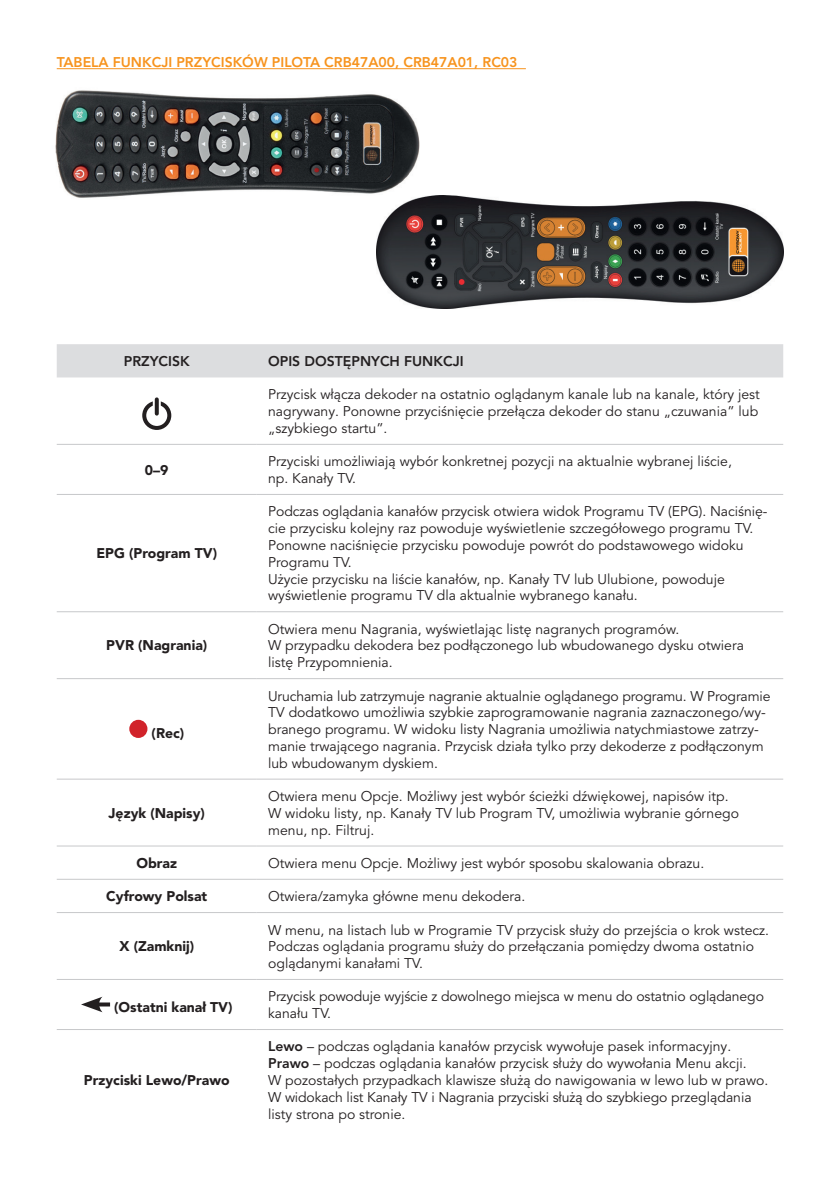
<style>
.page{position:relative;width:840px;height:1191px;background:#fff}
.page>*{position:absolute;margin:0;border:0;box-sizing:border-box;transform-origin:0 0}
.t1{font:14px/16.8px "Avenir LT Pro";color:#231f20}
.t2{font:900 14px "Avenir LT Pro";color:#231f20}
.t3{font:800 14px "Avenir LT Pro";color:#f7931d}
.t4{font:800 14px "Avenir LT Pro";color:#231f20}
.s1{font-weight:800}
</style>
<div class="page">
<hr style="left:57px;top:68px;width:468px;height:1px;background:#f7931d">
<div style="left:57px;top:344px;width:725px;height:33px;background:#dcdddf"></div>
<hr style="left:57px;top:444px;width:200px;height:1px;background:#c7c8ca">
<hr style="left:257px;top:444px;width:525px;height:1px;background:#c7c8ca">
<hr style="left:57px;top:494px;width:200px;height:1px;background:#c7c8ca">
<hr style="left:257px;top:494px;width:525px;height:1px;background:#c7c8ca">
<hr style="left:57px;top:611px;width:200px;height:1px;background:#c7c8ca">
<hr style="left:257px;top:611px;width:525px;height:1px;background:#c7c8ca">
<hr style="left:57px;top:678px;width:200px;height:1px;background:#c7c8ca">
<hr style="left:257px;top:678px;width:525px;height:1px;background:#c7c8ca">
<hr style="left:57px;top:779px;width:200px;height:1px;background:#c7c8ca">
<hr style="left:257px;top:779px;width:525px;height:1px;background:#c7c8ca">
<hr style="left:57px;top:845px;width:200px;height:1px;background:#c7c8ca">
<hr style="left:257px;top:845px;width:525px;height:1px;background:#c7c8ca">
<hr style="left:57px;top:879px;width:200px;height:1px;background:#c7c8ca">
<hr style="left:257px;top:879px;width:525px;height:1px;background:#c7c8ca">
<hr style="left:57px;top:912px;width:200px;height:1px;background:#c7c8ca">
<hr style="left:257px;top:912px;width:525px;height:1px;background:#c7c8ca">
<hr style="left:57px;top:979px;width:200px;height:1px;background:#c7c8ca">
<hr style="left:257px;top:979px;width:525px;height:1px;background:#c7c8ca">
<hr style="left:57px;top:1029px;width:200px;height:1px;background:#c7c8ca">
<hr style="left:257px;top:1029px;width:525px;height:1px;background:#c7c8ca">
<svg style="left:144px;top:403px;width:25px;height:25px"></svg>
<div style="left:142px;top:401px;width:29px;height:29px;border:4px solid #231f20;border-radius:50%"></div>
<svg style="left:153px;top:397px;width:8px;height:15px"></svg>
<svg style="left:155px;top:399px;width:4px;height:14px"></svg>
<div style="left:129px;top:720px;width:18px;height:18px;background:#d1232a;border-radius:50%"></div>
<svg style="left:102px;top:1002px;width:8px;height:4px"></svg>
<svg style="left:81px;top:997px;width:21px;height:15px"></svg>
<img style="left:55px;top:90px;width:365px;height:108px">
<img style="left:376px;top:195px;width:406px;height:113px">
<p class="t3" style="left:57px;top:54px;width:462px">TABELA FUNKCJI PRZYCISKÓW PILOTA CRB47A00, CRB47A01, RC03</p>
<p class="t4" style="left:124px;top:353px;width:67px">PRZYCISK</p>
<p class="t4" style="left:268px;top:353px;width:197px">OPIS DOSTĘPNYCH FUNKCJI</p>
<p class="t1" style="left:268px;top:386px;width:493px;text-align:justify">Przycisk włącza dekoder na ostatnio oglądanym kanale lub na kanale, który jest nagrywany. Ponowne przyciśnięcie przełącza dekoder do stanu „czuwania” lub „szybkiego startu”.</p>
<p class="t2" style="left:145px;top:461px;width:25px">0–9</p>
<p class="t1" style="left:268px;top:453px;width:465px">Przyciski umożliwiają wybór konkretnej pozycji na aktualnie wybranej liście, np. Kanały TV.</p>
<p class="t2" style="left:96px;top:545px;width:122px">EPG (Program TV)</p>
<p class="t2" style="left:106px;top:637px;width:102px">PVR (Nagrania)</p>
<p class="t2" style="left:151px;top:724px;width:34px">(Rec)</p>
<p class="t2" style="left:109px;top:804px;width:98px">Język (Napisy)</p>
<p class="t1" style="left:268px;top:503px;width:500px">Podczas oglądania kanałów przycisk otwiera widok Programu TV (EPG). Naciśnię&shy;cie przycisku kolejny raz powoduje wyświetlenie szczegółowego programu TV.<br>Ponowne naciśnięcie przycisku powoduje powrót do podstawowego widoku Programu TV.<br>Użycie przycisku na liście kanałów, np. Kanały TV lub Ulubione, powoduje wyświetlenie programu TV dla aktualnie wybranego kanału.</p>
<p class="t1" style="left:268px;top:620px;width:477px">Otwiera menu Nagrania, wyświetlając listę nagranych programów.<br>W przypadku dekodera bez podłączonego lub wbudowanego dysku otwiera listę Przypomnienia.</p>
<p class="t1" style="left:268px;top:687px;width:503px">Uruchamia lub zatrzymuje nagranie aktualnie oglądanego programu. W Programie TV dodatkowo umożliwia szybkie zaprogramowanie nagrania zaznaczonego/wy&shy;branego programu. W widoku listy Nagrania umożliwia natychmiastowe zatrzy&shy;manie trwającego nagrania. Przycisk działa tylko przy dekoderze z podłączonym lub wbudowanym dyskiem.</p>
<p class="t1" style="left:268px;top:788px;width:472px">Otwiera menu Opcje. Możliwy jest wybór ścieżki dźwiękowej, napisów itp.<br>W widoku listy, np. Kanały TV lub Program TV, umożliwia wybranie górnego menu, np. Filtruj.</p>
<p class="t2" style="left:136px;top:854px;width:42px">Obraz</p>
<p class="t1" style="left:268px;top:855px;width:437px">Otwiera menu Opcje. Możliwy jest wybór sposobu skalowania obrazu.</p>
<p class="t2" style="left:106px;top:888px;width:102px">Cyfrowy Polsat</p>
<p class="t1" style="left:268px;top:888px;width:258px">Otwiera/zamyka główne menu dekodera.</p>
<p class="t2" style="left:119px;top:938px;width:76px">X (Zamknij)</p>
<p class="t1" style="left:268px;top:921px;width:502px">W menu, na listach lub w Programie TV przycisk służy do przejścia o krok wstecz.<br>Podczas oglądania programu służy do przełączania pomiędzy dwoma ostatnio oglądanymi kanałami TV.</p>
<p class="t2" style="left:114px;top:999px;width:120px">(Ostatni kanał TV)</p>
<p class="t1" style="left:268px;top:988px;width:497px">Przycisk powoduje wyjście z dowolnego miejsca w menu do ostatnio oglądanego kanału TV.</p>
<p class="t2" style="left:84px;top:1071px;width:147px">Przyciski Lewo/Prawo</p>
<p class="t1" style="left:268px;top:1038px;width:501px"><span class="s1">Lewo</span> – podczas oglądania kanałów przycisk wywołuje pasek informacyjny.<br><span class="s1">Prawo</span> – podczas oglądania kanałów przycisk służy do wywołania Menu akcji.<br>W pozostałych przypadkach klawisze służą do nawigowania w lewo lub w prawo.<br>W widokach list Kanały TV i Nagrania przyciski służą do szybkiego przeglądania listy strona po stronie.</p>
</div>
